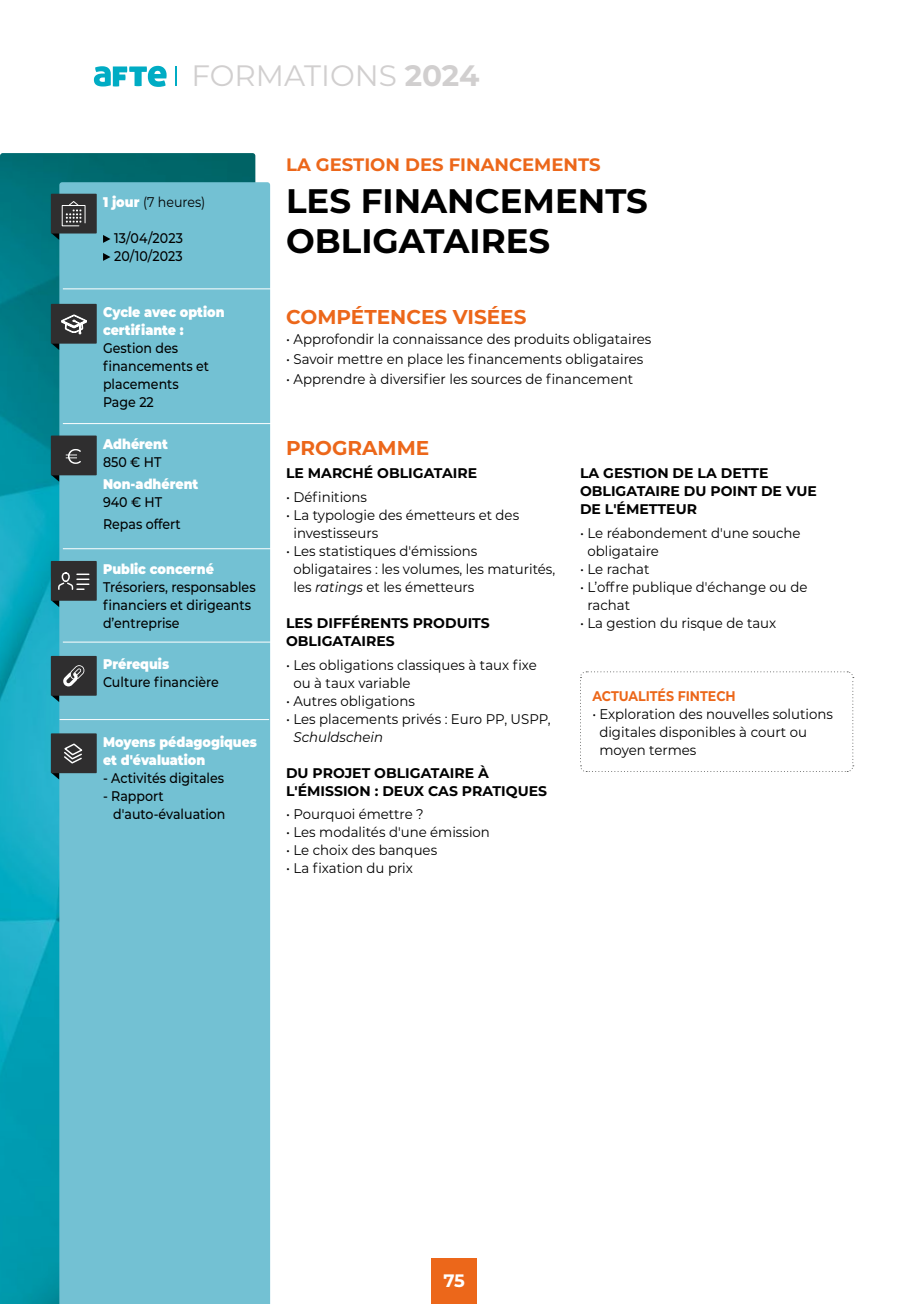
<style>
.page{position:relative;width:908px;height:1304px;background:#fff}
.page>*{position:absolute;margin:0;border:0;box-sizing:border-box;transform-origin:0 0}
.t1{font:700 34px/40.8px "Montserrat";color:#000}
.t2{font:29.4px "Montserrat";color:#d1cfcf}
.t3{font:700 20px "Montserrat";color:#ec671a}
.t4{font:700 18px "Montserrat";color:#ec671a}
.t5{font:700 18px "Montserrat";color:#fff}
.t6{font:14px/18px "Montserrat";color:#000;scale:.95 1}
.t7{font:500 14px/18px "Montserrat";color:#000;scale:.9 1}
.t8{font:700 14px/18px "Montserrat";color:#000}
.t9{font:900 14px/18px "Montserrat";color:#fff;scale:.9 1}
.t10{font:14px/18px "Montserrat";color:#000;scale:.9 1}
.t11{font:700 14px "Montserrat";color:#ec671a;scale:.9 1}
.t12{font:italic 14px "Montserrat";color:#000;scale:.95 1}
.s1{font-weight:700}
.s2{font-weight:900;color:#fff}
.s3{font-style:italic}
</style>
<div class="page">
<div style="left:431px;top:1259px;width:45px;height:45px;background:#ec671a"></div>
<img style="left:0;top:153px;width:255px;height:1151px">
<div style="left:59px;top:182px;width:211px;height:1122px;background:#73c1d3"></div>
<svg style="left:103px;top:235px;width:7px;height:8px"></svg>
<svg style="left:103px;top:253px;width:7px;height:8px"></svg>
<div style="left:51px;top:194px;width:46px;height:40px;background:#2f2e2f"></div>
<svg style="left:51px;top:201px;width:35px;height:39px"></svg>
<svg style="left:580px;top:671px;width:273px;height:101px"></svg>
<hr style="left:175px;top:66px;width:2px;height:20px;background:#00acc4">
<svg style="left:94px;top:66px;width:72px;height:21px"></svg>
<div style="left:51px;top:304px;width:46px;height:40px;background:#2f2e2f"></div>
<svg style="left:51px;top:314px;width:36px;height:36px"></svg>
<svg style="left:51px;top:475px;width:8px;height:7px"></svg>
<div style="left:51px;top:436px;width:46px;height:39px;background:#2f2e2f"></div>
<svg style="left:66px;top:449px;width:15px;height:15px"></svg>
<hr style="left:63px;top:288px;width:209px;height:1px;background:#fff">
<hr style="left:63px;top:423px;width:209px;height:1px;background:#fff">
<svg style="left:51px;top:696px;width:8px;height:6px"></svg>
<div style="left:51px;top:656px;width:46px;height:40px;background:#2f2e2f"></div>
<svg style="left:63px;top:665px;width:22px;height:21px"></svg>
<svg style="left:51px;top:773px;width:8px;height:7px"></svg>
<div style="left:51px;top:733px;width:46px;height:40px;background:#2f2e2f"></div>
<svg style="left:64px;top:743px;width:19px;height:21px"></svg>
<svg style="left:51px;top:601px;width:8px;height:6px"></svg>
<div style="left:51px;top:561px;width:46px;height:40px;background:#2f2e2f"></div>
<div style="left:61px;top:572px;width:9px;height:10px;border:1px solid #fff;border-radius:4px"></div>
<svg style="left:58px;top:574px;width:31px;height:16px"></svg>
<hr style="left:63px;top:548px;width:209px;height:1px;background:#fff">
<hr style="left:63px;top:642px;width:209px;height:1px;background:#fff">
<hr style="left:60px;top:719px;width:209px;height:1px;background:#fff">
<h2 class="t2" style="left:191px;top:55px;width:289px">FORMATIONS <span class="s1">2024</span></h2>
<p class="t10" style="left:103px;top:192px;width:115px"><span class="s2">1 jour</span> (7 heures)</p>
<p class="t7" style="left:114px;top:228px;width:78px">13/04/2023<br>20/10/2023</p>
<p class="t9" style="left:103px;top:302px;width:136px">Cycle avec option certifiante :</p>
<p class="t7" style="left:103px;top:339px;width:119px">Gestion des financements et placements<br>Page 22</p>
<p class="t9" style="left:103px;top:434px;width:73px">Adhérent</p>
<p class="t7" style="left:103px;top:452px;width:66px">850 € HT</p>
<p class="t9" style="left:103px;top:474px;width:107px">Non-adhérent</p>
<p class="t7" style="left:103px;top:490px;width:88px;line-height:22px">940 € HT<br>Repas offert</p>
<p class="t9" style="left:103px;top:559px;width:125px">Public concerné</p>
<p class="t7" style="left:103px;top:578px;width:171px">Trésoriers, responsables financiers et dirigeants d’entreprise</p>
<p class="t9" style="left:103px;top:654px;width:75px">Prérequis</p>
<p class="t7" style="left:103px;top:673px;width:130px">Culture financière</p>
<p class="t9" style="left:103px;top:732px;width:173px">Moyens pédagogiques et d'évaluation</p>
<p class="t7" style="left:103px;top:769px;width:136px">- Activités digitales</p>
<p class="t7" style="left:113px;top:787px;width:126px;text-indent:-10px">- Rapport d'auto-évaluation</p>
<p class="t4" style="left:286px;top:151px;width:316px">LA GESTION DES FINANCEMENTS</p>
<h1 class="t1" style="left:286px;top:178px;width:363px">LES FINANCEMENTS<br>OBLIGATAIRES</h1>
<h3 class="t3" style="left:286px;top:303px;width:242px">COMPÉTENCES VISÉES</h3>
<p class="t6" style="left:286px;top:330px;width:386px">• Approfondir la connaissance des produits obligataires</p>
<p class="t6" style="left:286px;top:350px;width:377px">• Savoir mettre en place les financements obligataires</p>
<p class="t6" style="left:286px;top:370px;width:366px">• Apprendre à diversifier les sources de financement</p>
<h3 class="t3" style="left:286px;top:433px;width:145px">PROGRAMME</h3>
<p class="t8" style="left:286px;top:464px;width:192px">LE MARCHÉ OBLIGATAIRE</p>
<p class="t6" style="left:286px;top:488px;width:87px">• Définitions</p>
<p class="t6" style="left:293px;top:506px;width:239px;text-indent:-7px">• La typologie des émetteurs et des investisseurs</p>
<p class="t6" style="left:293px;top:542px;width:277px;text-indent:-7px">• Les statistiques d'émissions obligataires : les volumes, les maturités, les <span class="s3">ratings</span> et les émetteurs</p>
<p class="t8" style="left:286px;top:613px;width:205px">LES DIFFÉRENTS PRODUITS<br>OBLIGATAIRES</p>
<p class="t6" style="left:293px;top:655px;width:257px;text-indent:-7px">• Les obligations classiques à taux fixe ou à taux variable</p>
<p class="t6" style="left:286px;top:691px;width:137px">• Autres obligations</p>
<p class="t6" style="left:286px;top:709px;width:280px">• Les placements privés : Euro PP, USPP,</p>
<p class="t12" style="left:293px;top:727px;width:96px">Schuldschein</p>
<p class="t8" style="left:286px;top:763px;width:262px">DU PROJET OBLIGATAIRE À<br>L'ÉMISSION : DEUX CAS PRATIQUES</p>
<p class="t6" style="left:286px;top:805px;width:146px">• Pourquoi émettre ?</p>
<p class="t6" style="left:286px;top:823px;width:216px">• Les modalités d'une émission</p>
<p class="t6" style="left:286px;top:841px;width:160px">• Le choix des banques</p>
<p class="t6" style="left:286px;top:859px;width:135px">• La fixation du prix</p>
<p class="t8" style="left:579px;top:464px;width:238px">LA GESTION DE LA DETTE<br>OBLIGATAIRE DU POINT DE VUE<br>DE L'ÉMETTEUR</p>
<p class="t6" style="left:587px;top:524px;width:226px;text-indent:-7px">• Le réabondement d'une souche obligataire</p>
<p class="t6" style="left:579px;top:560px;width:75px">• Le rachat</p>
<p class="t6" style="left:587px;top:578px;width:233px;text-indent:-7px">• L’offre publique d'échange ou de rachat</p>
<p class="t6" style="left:579px;top:614px;width:208px">• La gestion du risque de taux</p>
<p class="t11" style="left:592px;top:686px;width:161px">ACTUALITÉS FINTECH</p>
<p class="t10" style="left:599px;top:705px;width:261px;text-indent:-7px">• Exploration des nouvelles solutions digitales disponibles à court ou moyen termes</p>
<p class="t5" style="left:443px;top:1268px;width:23px">75</p>
</div>
